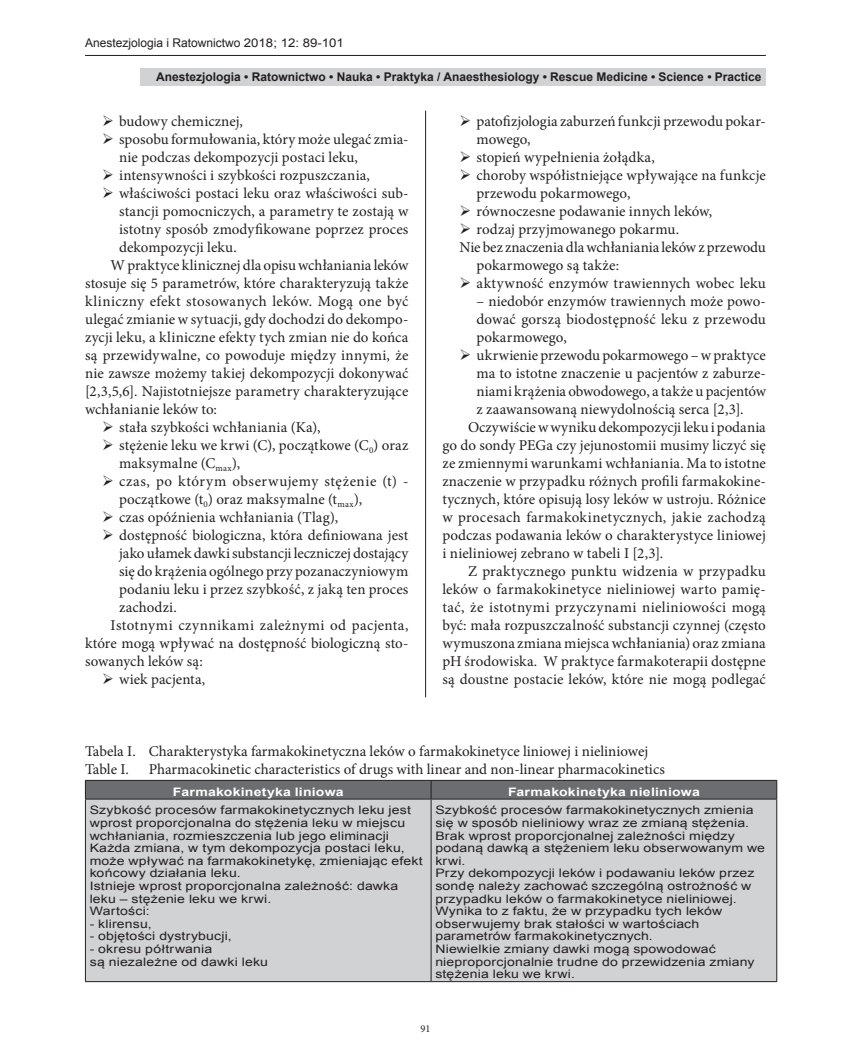
<style>
.page{position:relative;width:851px;height:1063px;background:#fff}
.page>*{position:absolute;margin:0;border:0;box-sizing:border-box;transform-origin:0 0}
.t1{font:15px/18px "Minion Pro";letter-spacing:.005em;color:#231f20}
.t2{font:15px/18px "Minion Pro";letter-spacing:.03em;color:#231f20}
.t3{font:15px "Minion Pro";letter-spacing:.025em;color:#231f20}
.t4{font:15px "Minion Pro";letter-spacing:.035em;color:#231f20}
.t5{font:700 12px "Arial";color:#231f20}
.t6{font:12px "Arial";color:#231f20}
.t7{font:11.7px/12.6px "Arial";letter-spacing:.01em;color:#231f20;scale:1.2 1}
.t8{font:700 11.7px "Arial";letter-spacing:.015em;color:#fff;scale:1.2 1}
.t9{font:10.5px "Minion Pro";color:#231f20}
</style>
<div class="page">
<hr style="left:85px;top:55px;width:680px;height:1px;background:#231f20">
<div style="left:140px;top:68px;width:625px;height:17px;background:#d1d2d4"></div>
<hr style="left:425px;top:111px;width:1px;height:586px;background:#231f20">
<div style="left:86px;top:800px;width:690px;height:181px;background:#d1d2d4"></div>
<svg style="left:85px;top:780px;width:692px;height:19px;background:#67676a"></svg>
<hr style="left:85px;top:799px;width:346px;height:1px;background:#231f20">
<hr style="left:85px;top:799px;width:1px;height:182px;background:#231f20">
<hr style="left:431px;top:799px;width:346px;height:1px;background:#231f20">
<hr style="left:430px;top:799px;width:1px;height:182px;background:#231f20">
<hr style="left:776px;top:799px;width:1px;height:182px;background:#231f20">
<hr style="left:85px;top:981px;width:346px;height:1px;background:#231f20">
<hr style="left:431px;top:981px;width:346px;height:1px;background:#231f20">
<p class="t6" style="left:85px;top:35px;width:260px">Anestezjologia i Ratownictwo 2018; 12: 89-101</p>
<p class="t5" style="left:156px;top:69px;width:606px">Anestezjologia • Ratownictwo • Nauka • Praktyka / Anaesthesiology • Rescue Medicine • Science • Practice</p>
<p class="t1" style="left:102px;top:112px;width:142px">➢ budowy chemicznej,</p>
<p class="t1" style="left:119px;top:130px;width:291px;text-indent:-17px">➢ sposobu formułowania, który może ulegać zmia&shy;nie podczas dekompozycji postaci leku,</p>
<p class="t1" style="left:102px;top:166px;width:269px">➢ intensywności i szybkości rozpuszczania,</p>
<p class="t1" style="left:102px;top:184px;width:308px">➢ właściwości postaci leku oraz właściwości sub-</p>
<p class="t1" style="left:119px;top:202px;width:291px">stancji pomocniczych, a parametry te zostają w</p>
<p class="t1" style="left:119px;top:220px;width:291px">istotny sposób zmodyfikowane poprzez proces</p>
<p class="t1" style="left:119px;top:238px;width:119px">dekompozycji leku.</p>
<p class="t1" style="left:111px;top:256px;width:299px">W praktyce klinicznej dla opisu wchłaniania leków</p>
<p class="t1" style="left:85px;top:274px;width:325px">stosuje się 5 parametrów, które charakteryzują także</p>
<p class="t1" style="left:85px;top:292px;width:325px">kliniczny efekt stosowanych leków. Mogą one być</p>
<p class="t1" style="left:85px;top:310px;width:325px">ulegać zmianie w sytuacji, gdy dochodzi do dekompo-</p>
<p class="t1" style="left:85px;top:328px;width:325px">zycji leku, a kliniczne efekty tych zmian nie do końca</p>
<p class="t1" style="left:85px;top:346px;width:325px">są przewidywalne, co powoduje między innymi, że</p>
<p class="t1" style="left:85px;top:364px;width:325px">nie zawsze możemy takiej dekompozycji dokonywać</p>
<p class="t1" style="left:85px;top:382px;width:325px">[2,3,5,6]. Najistotniejsze parametry charakteryzujące</p>
<p class="t1" style="left:85px;top:400px;width:133px">wchłanianie leków to:</p>
<p class="t1" style="left:102px;top:418px;width:220px">➢ stała szybkości wchłaniania (Ka),</p>
<p class="t1" style="left:119px;top:436px;width:291px;text-indent:-17px">➢ stężenie leku we krwi (C), początkowe (C<sub>0</sub>) oraz maksymalne (C<sub>max</sub>),</p>
<p class="t2" style="left:119px;top:472px;width:291px;text-indent:-17px">➢ czas, po którym obserwujemy stężenie (t) - początkowe (t<sub>0</sub>) oraz maksymalne (t<sub>max</sub>),</p>
<p class="t1" style="left:102px;top:508px;width:237px">➢ czas opóźnienia wchłaniania (Tlag),</p>
<p class="t1" style="left:102px;top:526px;width:308px">➢ dostępność biologiczna, która definiowana jest</p>
<p class="t1" style="left:119px;top:544px;width:291px">jako ułamek dawki substancji leczniczej dostający</p>
<p class="t1" style="left:119px;top:562px;width:291px">się do krążenia ogólnego przy pozanaczyniowym</p>
<p class="t1" style="left:119px;top:580px;width:291px">podaniu leku i przez szybkość, z jaką ten proces</p>
<p class="t1" style="left:119px;top:598px;width:59px">zachodzi.</p>
<p class="t4" style="left:111px;top:615px;width:299px">Istotnymi czynnikami zależnymi od pacjenta,</p>
<p class="t1" style="left:85px;top:634px;width:325px">które mogą wpływać na dostępność biologiczną sto-</p>
<p class="t1" style="left:85px;top:652px;width:119px">sowanych leków są:</p>
<p class="t1" style="left:102px;top:670px;width:105px">➢ wiek pacjenta,</p>
<p class="t1" style="left:476px;top:112px;width:291px;text-indent:-17px">➢ patofizjologia zaburzeń funkcji przewodu pokar&shy;mowego,</p>
<p class="t1" style="left:459px;top:148px;width:197px">➢ stopień wypełnienia żołądka,</p>
<p class="t1" style="left:476px;top:166px;width:291px;text-indent:-17px">➢ choroby współistniejące wpływające na funkcje przewodu pokarmowego,</p>
<p class="t1" style="left:459px;top:202px;width:254px">➢ równoczesne podawanie innych leków,</p>
<p class="t1" style="left:459px;top:220px;width:221px">➢ rodzaj przyjmowanego pokarmu.</p>
<p class="t1" style="left:459px;top:238px;width:308px">Nie bez znaczenia dla wchłaniania leków z przewodu</p>
<p class="t1" style="left:476px;top:256px;width:144px">pokarmowego są także:</p>
<p class="t1" style="left:459px;top:274px;width:308px">➢ aktywność enzymów trawiennych wobec leku</p>
<p class="t1" style="left:476px;top:292px;width:291px;text-align:justify">– niedobór enzymów trawiennych może powo&shy;dować gorszą biodostępność leku z przewodu pokarmowego,</p>
<p class="t1" style="left:459px;top:346px;width:308px">➢ ukrwienie przewodu pokarmowego – w praktyce</p>
<p class="t1" style="left:476px;top:364px;width:291px">ma to istotne znaczenie u pacjentów z zaburze-</p>
<p class="t1" style="left:476px;top:382px;width:291px">niami krążenia obwodowego, a także u pacjentów</p>
<p class="t1" style="left:476px;top:400px;width:268px">z zaawansowaną niewydolnością serca [2,3].</p>
<p class="t1" style="left:468px;top:418px;width:299px">Oczywiście w wyniku dekompozycji leku i podania</p>
<p class="t1" style="left:442px;top:436px;width:325px">go do sondy PEGa czy jejunostomii musimy liczyć się</p>
<p class="t1" style="left:442px;top:454px;width:325px">ze zmiennymi warunkami wchłaniania. Ma to istotne</p>
<p class="t1" style="left:442px;top:472px;width:325px">znaczenie w przypadku różnych profili farmakokine-</p>
<p class="t1" style="left:442px;top:490px;width:325px">tycznych, które opisują losy leków w ustroju. Różnice</p>
<p class="t1" style="left:442px;top:508px;width:325px">w procesach farmakokinetycznych, jakie zachodzą</p>
<p class="t1" style="left:442px;top:526px;width:325px">podczas podawania leków o charakterystyce liniowej</p>
<p class="t1" style="left:442px;top:544px;width:222px">i nieliniowej zebrano w tabeli I [2,3].</p>
<p class="t1" style="left:468px;top:562px;width:299px">Z praktycznego punktu widzenia w przypadku</p>
<p class="t1" style="left:442px;top:580px;width:325px">leków o farmakokinetyce nieliniowej warto pamię-</p>
<p class="t3" style="left:442px;top:597px;width:325px">tać, że istotnymi przyczynami nieliniowości mogą</p>
<p class="t1" style="left:442px;top:616px;width:325px">być: mała rozpuszczalność substancji czynnej (często</p>
<p class="t1" style="left:442px;top:634px;width:325px">wymuszona zmiana miejsca wchłaniania) oraz zmiana</p>
<p class="t1" style="left:442px;top:652px;width:325px">pH środowiska. W praktyce farmakoterapii dostępne</p>
<p class="t1" style="left:442px;top:670px;width:325px">są doustne postacie leków, które nie mogą podlegać</p>
<p class="t1" style="left:85px;top:742px;width:564px">Tabela I. Charakterystyka farmakokinetyczna leków o farmakokinetyce liniowej i nieliniowej<br>Table I.</p>
<p class="t1" style="left:149px;top:760px;width:517px">Pharmacokinetic characteristics of drugs with linear and non-linear pharmacokinetics</p>
<p class="t8" style="left:173px;top:784px;width:144px">Farmakokinetyka liniowa</p>
<p class="t8" style="left:508px;top:784px;width:161px">Farmakokinetyka nieliniowa</p>
<p class="t7" style="left:90px;top:804px;width:279px">Szybkość procesów farmakokinetycznych leku jest wprost proporcjonalna do stężenia leku w miejscu wchłaniania, rozmieszczenia lub jego eliminacji Każda zmiana, w tym dekompozycja postaci leku, może wpływać na farmakokinetykę, zmieniając efekt końcowy działania leku.<br>Istnieje wprost proporcjonalna zależność: dawka leku – stężenie leku we krwi.<br>Wartości:</p>
<p class="t7" style="left:90px;top:918px;width:53px">- klirensu,</p>
<p class="t7" style="left:90px;top:930px;width:120px">- objętości dystrybucji,</p>
<p class="t7" style="left:90px;top:943px;width:150px">- okresu półtrwania<br>są niezależne od dawki leku</p>
<p class="t7" style="left:435px;top:804px;width:276px">Szybkość procesów farmakokinetycznych zmienia się w sposób nieliniowy wraz ze zmianą stężenia.<br>Brak wprost proporcjonalnej zależności między podaną dawką a stężeniem leku obserwowanym we krwi.<br>Przy dekompozycji leków i podawaniu leków przez sondę należy zachować szczególną ostrożność w przypadku leków o farmakokinetyce nieliniowej.<br>Wynika to z faktu, że w przypadku tych leków obserwujemy brak stałości w wartościach parametrów farmakokinetycznych.<br>Niewielkie zmiany dawki mogą spowodować nieproporcjonalnie trudne do przewidzenia zmiany stężenia leku we krwi.</p>
<p class="t9" style="left:420px;top:1022px;width:12px">91</p>
</div>
